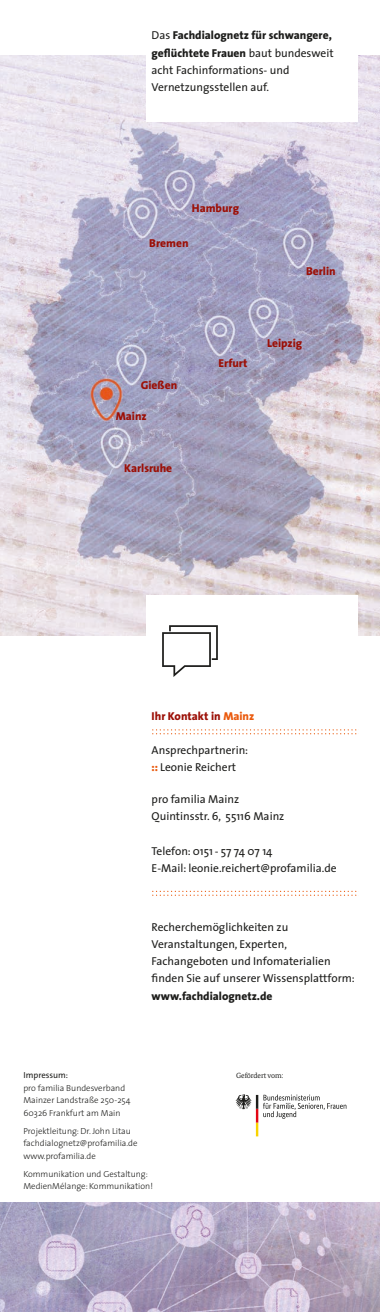
<style>
.page{position:relative;width:380px;height:1312px;background:#fff}
.page>*{position:absolute;margin:0;border:0;box-sizing:border-box;transform-origin:0 0}
.t1{font:11.5px/17.2px "The Sans";color:#1d1d1b}
.t2{font:800 11.5px "The Sans";color:#9c1007}
.t3{font:800 11.5px "The Sans";color:#1d1d1b}
.t4{font:300 8.75px/12.9px "The Sans";color:#1d1d1b}
.t5{font:8.75px "The Sans";color:#1d1d1b}
.t6{font:7.5px "Bundes Serif";letter-spacing:-.015em;color:#1d1d1b}
.s1{font-weight:800}
.s2{color:#ea590c}
.s3{font-weight:800;color:#ea590c}
</style>
<div class="page">
<img style="left:0;top:55px;width:379px;height:580px">
<div style="left:146px;top:31px;width:211px;height:91px;background:#fff"></div>
<div style="left:146px;top:595px;width:211px;height:97px;background:#fff"></div>
<svg style="left:152px;top:890px;width:205px;height:6px"></svg>
<svg style="left:152px;top:729px;width:205px;height:6px"></svg>
<svg style="left:162px;top:625px;width:55px;height:52px"></svg>
<svg style="left:235px;top:1094px;width:111px;height:42px"></svg>
<img style="left:0;top:1202px;width:379px;height:109px">
<p class="t1" style="left:151px;top:26px;width:183px">Das <span class="s1">Fachdialognetz für schwangere, geflüchtete Frauen</span> baut bundesweit acht Fachinformations- und<br>Vernetzungsstellen auf.</p>
<p class="t2" style="left:191px;top:198px;width:49px">Hamburg</p>
<p class="t2" style="left:149px;top:233px;width:41px">Bremen</p>
<p class="t2" style="left:140px;top:375px;width:38px">Gießen</p>
<p class="t2" style="left:116px;top:407px;width:32px">Mainz</p>
<p class="t2" style="left:124px;top:458px;width:49px">Karlsruhe</p>
<p class="t2" style="left:305px;top:261px;width:31px">Berlin</p>
<p class="t2" style="left:218px;top:353px;width:31px">Erfurt</p>
<p class="t2" style="left:267px;top:333px;width:37px">Leipzig</p>
<p class="t2" style="left:151px;top:706px;width:104px">Ihr Kontakt in <span class="s2">Mainz</span></p>
<p class="t1" style="left:151px;top:740px;width:98px">Ansprechpartnerin: <span class="s3">::</span> Leonie Reichert</p>
<p class="t1" style="left:151px;top:790px;width:134px">pro familia Mainz<br>Quintinsstr. 6, 55116 Mainz</p>
<p class="t1" style="left:151px;top:841px;width:186px">Telefon: 0151 - 57 74 07 14<br>E-Mail: leonie.reichert@profamilia.de</p>
<p class="t1" style="left:151px;top:917px;width:204px">Recherchemöglichkeiten zu Veranstaltungen, Experten, Fachangeboten und Infomaterialien finden Sie auf unserer Wissensplattform:</p>
<p class="t3" style="left:151px;top:985px;width:122px">www.fachdialognetz.de</p>
<p class="t5" style="left:23px;top:1067px;width:46px">Impressum:</p>
<p class="t6" style="left:236px;top:1071px;width:49px">Gefördert vom:</p>
<p class="t4" style="left:23px;top:1080px;width:108px">pro familia Bundesverband<br>Mainzer Landstraße 250-254<br>60326 Frankfurt am Main</p>
<p class="t4" style="left:23px;top:1123px;width:115px">Projektleitung: Dr. John Litau fachdialognetz@profamilia.de www.profamilia.de</p>
<p class="t4" style="left:23px;top:1167px;width:131px;line-height:12.5px">Kommunikation und Gestaltung:<br>MedienMélange: Kommunikation!</p>
</div>
